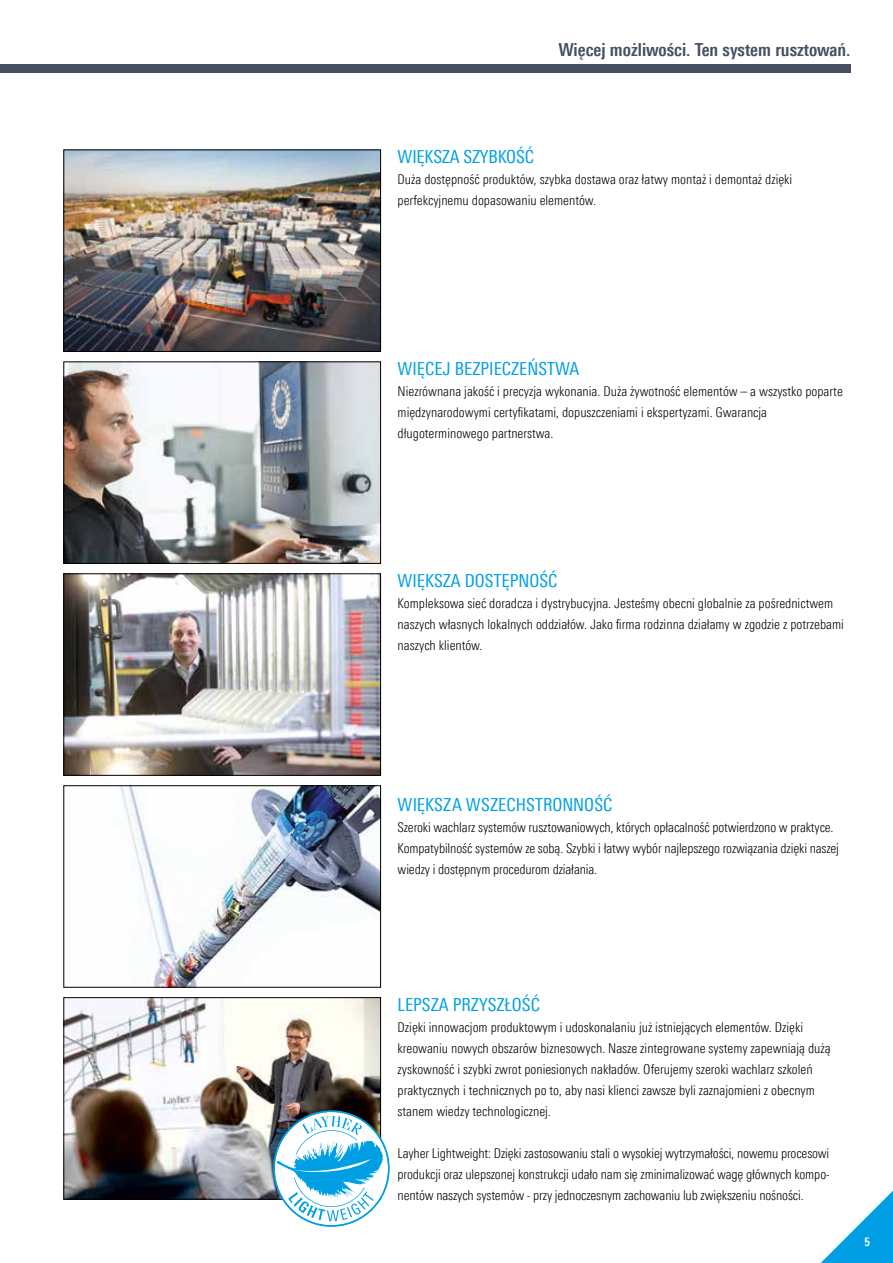
<style>
.page{position:relative;width:893px;height:1263px;background:#fff}
.page>*{position:absolute;margin:0;border:0;box-sizing:border-box;transform-origin:0 0}
.t1{font:18px "Linotype Univers 420 Cn";color:#009fe3}
.t2{font:700 18px "Linotype Univers 620 Cn";color:#474f63}
.t3{font:300 13.5px/21px "Linotype Univers 320 Cn";color:#000}
.t4{font:700 12px "Linotype Univers 620 Cn";color:#fff}
</style>
<div class="page">
<svg style="left:821px;top:1191px;width:72px;height:72px"></svg>
<div style="left:0;top:64px;width:850px;height:8px;background:#474f63"></div>
<img style="left:65px;top:152px;width:314px;height:198px">
<div style="left:63px;top:150px;width:318px;height:202px;border:1px solid #000"></div>
<img style="left:65px;top:363px;width:314px;height:199px">
<div style="left:63px;top:361px;width:318px;height:203px;border:1px solid #000"></div>
<img style="left:65px;top:575px;width:314px;height:199px">
<div style="left:63px;top:573px;width:318px;height:203px;border:1px solid #000"></div>
<img style="left:120px;top:787px;width:259px;height:199px">
<div style="left:63px;top:785px;width:318px;height:203px;border:1px solid #000"></div>
<img style="left:65px;top:999px;width:314px;height:198px">
<div style="left:63px;top:997px;width:318px;height:202px;border:1px solid #000"></div>
<svg style="left:273px;top:1110px;width:117px;height:117px"></svg>
<h1 class="t2" style="left:559px;top:38px;width:293px">Więcej możliwości. Ten system rusztowań.</h1>
<h1 class="t1" style="left:398px;top:146px;width:138px">WIĘKSZA SZYBKOŚĆ</h1>
<p class="t3" style="left:398px;top:169px;width:396px">Duża dostępność produktów, szybka dostawa oraz łatwy montaż i demontaż dzięki perfekcyjnemu dopasowaniu elementów.</p>
<h1 class="t1" style="left:398px;top:358px;width:183px">WIĘCEJ BEZPIECZEŃSTWA</h1>
<p class="t3" style="left:398px;top:380px;width:447px">Niezrównana jakość i precyzja wykonania. Duża żywotność elementów – a wszystko poparte międzynarodowymi certyfikatami, dopuszczeniami i ekspertyzami. Gwarancja długoterminowego partnerstwa.</p>
<h1 class="t1" style="left:398px;top:570px;width:161px">WIĘKSZA DOSTĘPNOŚĆ</h1>
<p class="t3" style="left:398px;top:592px;width:448px">Kompleksowa sieć doradcza i dystrybucyjna. Jesteśmy obecni globalnie za pośrednictwem naszych własnych lokalnych oddziałów. Jako firma rodzinna działamy w zgodzie z potrzebami naszych klientów.</p>
<h1 class="t1" style="left:398px;top:794px;width:216px">WIĘKSZA WSZECHSTRONNOŚĆ</h1>
<p class="t3" style="left:398px;top:816px;width:443px">Szeroki wachlarz systemów rusztowaniowych, których opłacalność potwierdzono w praktyce.<br>Kompatybilność systemów ze sobą. Szybki i łatwy wybór najlepszego rozwiązania dzięki naszej wiedzy i dostępnym procedurom działania.</p>
<h1 class="t1" style="left:398px;top:994px;width:144px">LEPSZA PRZYSZŁOŚĆ</h1>
<p class="t3" style="left:398px;top:1016px;width:435px">Dzięki innowacjom produktowym i udoskonalaniu już istniejących elementów. Dzięki kreowaniu nowych obszarów biznesowych. Nasze zintegrowane systemy zapewniają dużą zyskowność i szybki zwrot poniesionych nakładów. Oferujemy szeroki wachlarz szkoleń praktycznych i technicznych po to, aby nasi klienci zawsze byli zaznajomieni z obecnym stanem wiedzy technologicznej.</p>
<p class="t3" style="left:398px;top:1142px;width:434px;text-align:justify">Layher Lightweight: Dzięki zastosowaniu stali o wysokiej wytrzymałości, nowemu procesowi produkcji oraz ulepszonej konstrukcji udało nam się zminimalizować wagę głównych kompo&shy;nentów naszych systemów - przy jednoczesnym zachowaniu lub zwiększeniu nośności.</p>
<p class="t4" style="left:865px;top:1235px;width:7px">5</p>
</div>
